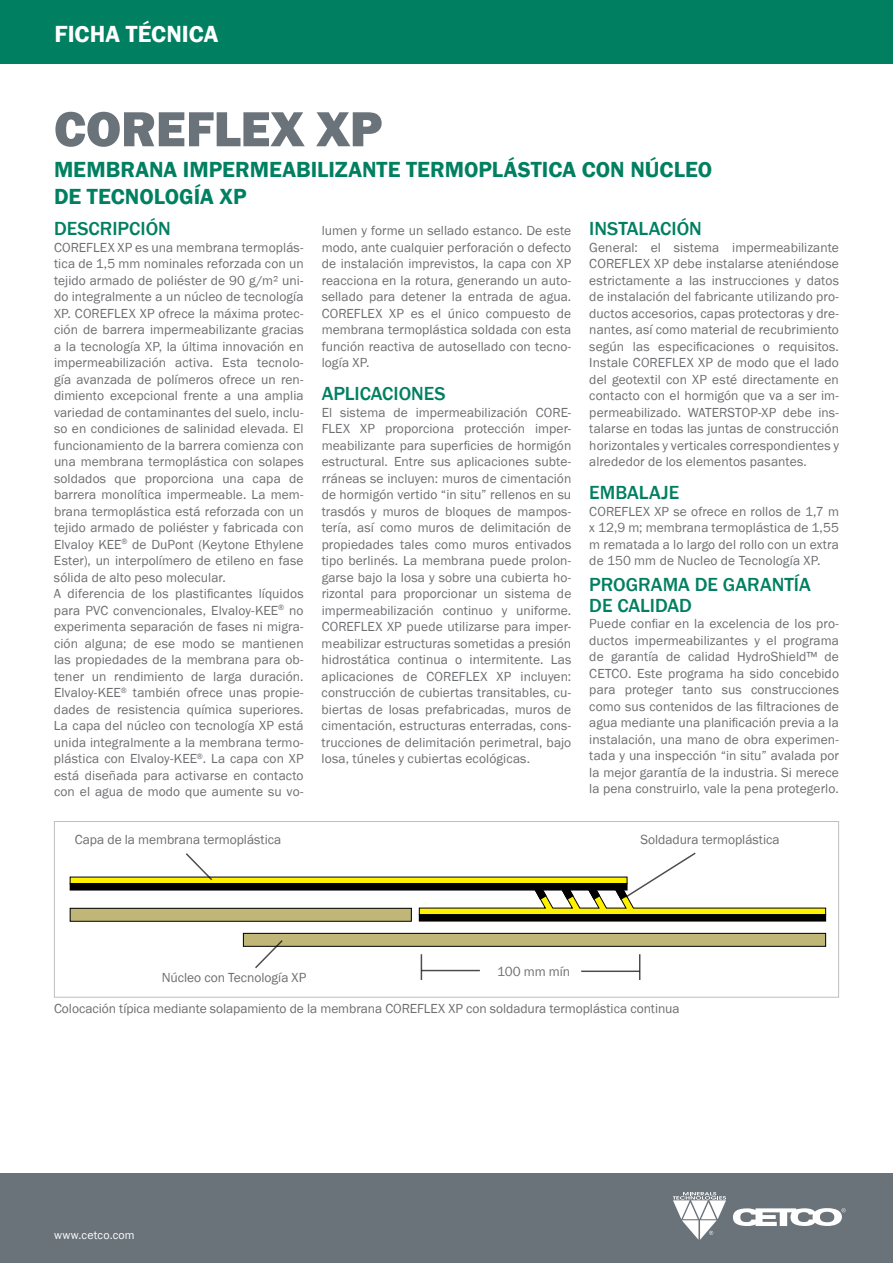
<style>
.page{position:relative;width:893px;height:1263px;background:#fff}
.page>*{position:absolute;margin:0;border:0;box-sizing:border-box;transform-origin:0 0}
.t1{font:800 51px "Franklin Gothic";color:#6a727a}
.t2{font:600 24px "Franklin Gothic";color:#fff}
.t3{font:600 22.5px/27px "Franklin Gothic";color:#008061}
.t4{font:500 19.5px/21px "Franklin Gothic";color:#008061}
.t5{font:13.5px/16.5px "Franklin Gothic";letter-spacing:.005em;color:#6d6e71;text-align:justify}
.t6{font:12px "Franklin Gothic";letter-spacing:.02em;color:#fff}
</style>
<div class="page">
<div style="left:0;top:0;width:893px;height:64px;background:#008061"></div>
<div style="left:0;top:1174px;width:893px;height:89px;background:#6a727a"></div>
<svg style="left:733px;top:1208px;width:113px;height:18px"></svg>
<svg style="left:673px;top:1192px;width:53px;height:48px"></svg>
<div style="left:70px;top:877px;width:557px;height:6px;background:#fff200"></div>
<div style="left:70px;top:883px;width:557px;height:7px;background:#000"></div>
<div style="left:70px;top:908px;width:341px;height:13px;background:#c0b678"></div>
<div style="left:70px;top:908px;width:342px;height:14px;border:1px solid #000"></div>
<div style="left:243px;top:933px;width:583px;height:13px;background:#c0b678"></div>
<div style="left:243px;top:933px;width:583px;height:14px;border:1px solid #000"></div>
<div style="left:419px;top:914px;width:407px;height:7px;background:#000"></div>
<div style="left:54px;top:821px;width:785px;height:176px;border:1px solid #bcbec0"></div>
<svg style="left:184px;top:853px;width:30px;height:28px"></svg>
<svg style="left:418px;top:852px;width:408px;height:63px"></svg>
<svg style="left:254px;top:940px;width:30px;height:29px"></svg>
<svg style="left:421px;top:954px;width:1px;height:26px"></svg>
<svg style="left:639px;top:954px;width:1px;height:26px"></svg>
<hr style="left:421px;top:970px;width:59px;height:1px;background:#000">
<hr style="left:581px;top:970px;width:59px;height:2px;background:#000">
<h2 class="t2" style="left:55px;top:20px;width:165px">FICHA TÉCNICA</h2>
<h1 class="t1" style="left:54px;top:96px;width:330px">COREFLEX XP</h1>
<h3 class="t3" style="left:54px;top:157px;width:660px">MEMBRANA IMPERMEABILIZANTE TERMOPLÁSTICA CON NÚCLEO<br>DE TECNOLOGÍA XP</h3>
<h3 class="t4" style="left:54px;top:218px;width:118px">DESCRIPCIÓN</h3>
<p class="t5" style="left:54px;top:239px;width:251px;text-align:left">COREFLEX XP es una membrana termoplás&shy;tica de 1,5 mm nominales reforzada con un tejido armado de poliéster de 90 g/m² uni&shy;do integralmente a un núcleo de tecnología XP. COREFLEX XP ofrece la máxima protec&shy;ción de barrera impermeabilizante gracias a la tecnología XP, la última innovación en impermeabilización activa. Esta tecnolo&shy;gía avanzada de polímeros ofrece un ren&shy;dimiento excepcional frente a una amplia variedad de contaminantes del suelo, inclu&shy;so en condiciones de salinidad elevada. El funcionamiento de la barrera comienza con una membrana termoplástica con solapes soldados que proporciona una capa de barrera monolítica impermeable. La mem&shy;brana termoplástica está reforzada con un tejido armado de poliéster y fabricada con Elvaloy KEE<sup>®</sup> de DuPont (Keytone Ethylene Ester), un interpolímero de etileno en fase sólida de alto peso molecular.<br>A diferencia de los plastificantes líquidos para PVC convencionales, Elvaloy-KEE<sup>®</sup> no experimenta separación de fases ni migra&shy;ción alguna; de ese modo se mantienen las propiedades de la membrana para ob&shy;tener un rendimiento de larga duración.<br>Elvaloy-KEE<sup>®</sup> también ofrece unas propie&shy;dades de resistencia química superiores.<br>La capa del núcleo con tecnología XP está unida integralmente a la membrana termo&shy;plástica con Elvaloy-KEE<sup>®</sup>. La capa con XP está diseñada para activarse en contacto con el agua de modo que aumente su vo-</p>
<h3 class="t4" style="left:589px;top:218px;width:114px">INSTALACIÓN</h3>
<p class="t5" style="left:589px;top:239px;width:251px">General: el sistema impermeabilizante COREFLEX XP debe instalarse ateniéndose estrictamente a las instrucciones y datos de instalación del fabricante utilizando pro&shy;ductos accesorios, capas protectoras y dre&shy;nantes, así como material de recubrimiento según las especificaciones o requisitos.<br>Instale COREFLEX XP de modo que el lado del geotextil con XP esté directamente en contacto con el hormigón que va a ser im&shy;permeabilizado. WATERSTOP-XP debe ins&shy;talarse en todas las juntas de construcción horizontales y verticales correspondientes y alrededor de los elementos pasantes.</p>
<h3 class="t4" style="left:589px;top:483px;width:91px">EMBALAJE</h3>
<p class="t5" style="left:589px;top:503px;width:251px">COREFLEX XP se ofrece en rollos de 1,7 m x 12,9 m; membrana termoplástica de 1,55 m rematada a lo largo del rollo con un extra de 150 mm de Nucleo de Tecnología XP.</p>
<h3 class="t4" style="left:589px;top:574px;width:223px">PROGRAMA DE GARANTÍA<br>DE CALIDAD</h3>
<p class="t5" style="left:589px;top:616px;width:251px">Puede confiar en la excelencia de los pro&shy;ductos impermeabilizantes y el programa de garantía de calidad HydroShield™ de CETCO. Este programa ha sido concebido para proteger tanto sus construcciones como sus contenidos de las filtraciones de agua mediante una planificación previa a la instalación, una mano de obra experimen&shy;tada y una inspección “in situ” avalada por la mejor garantía de la industria. Si merece la pena construirlo, vale la pena protegerlo.</p>
<p class="t5" style="left:322px;top:223px;width:251px">lumen y forme un sellado estanco. De este modo, ante cualquier perforación o defecto de instalación imprevistos, la capa con XP reacciona en la rotura, generando un auto&shy;sellado para detener la entrada de agua.<br>COREFLEX XP es el único compuesto de membrana termoplástica soldada con esta función reactiva de autosellado con tecno&shy;logía XP.</p>
<h3 class="t4" style="left:322px;top:384px;width:126px">APLICACIONES</h3>
<p class="t5" style="left:322px;top:404px;width:251px">El sistema de impermeabilización CORE-FLEX XP proporciona protección imper&shy;meabilizante para superficies de hormigón estructural. Entre sus aplicaciones subte&shy;rráneas se incluyen: muros de cimentación de hormigón vertido “in situ” rellenos en su trasdós y muros de bloques de mampos&shy;tería, así como muros de delimitación de propiedades tales como muros entivados tipo berlinés. La membrana puede prolon&shy;garse bajo la losa y sobre una cubierta ho&shy;rizontal para proporcionar un sistema de impermeabilización continuo y uniforme.<br>COREFLEX XP puede utilizarse para imper&shy;meabilizar estructuras sometidas a presión hidrostática continua o intermitente. Las aplicaciones de COREFLEX XP incluyen: construcción de cubiertas transitables, cu&shy;biertas de losas prefabricadas, muros de cimentación, estructuras enterradas, cons&shy;trucciones de delimitación perimetral, bajo losa, túneles y cubiertas ecológicas.</p>
<p class="t5" style="left:75px;top:831px;width:208px">Capa de la membrana termoplástica</p>
<p class="t5" style="left:640px;top:831px;width:141px">Soldadura termoplástica</p>
<p class="t5" style="left:162px;top:970px;width:146px">Núcleo con Tecnología XP</p>
<p class="t5" style="left:497px;top:963px;width:74px">100 mm mín</p>
<p class="t5" style="left:54px;top:1001px;width:627px">Colocación típica mediante solapamiento de la membrana COREFLEX XP con soldadura termoplástica continua</p>
<p class="t6" style="left:54px;top:1227px;width:82px">www.cetco.com</p>
</div>
